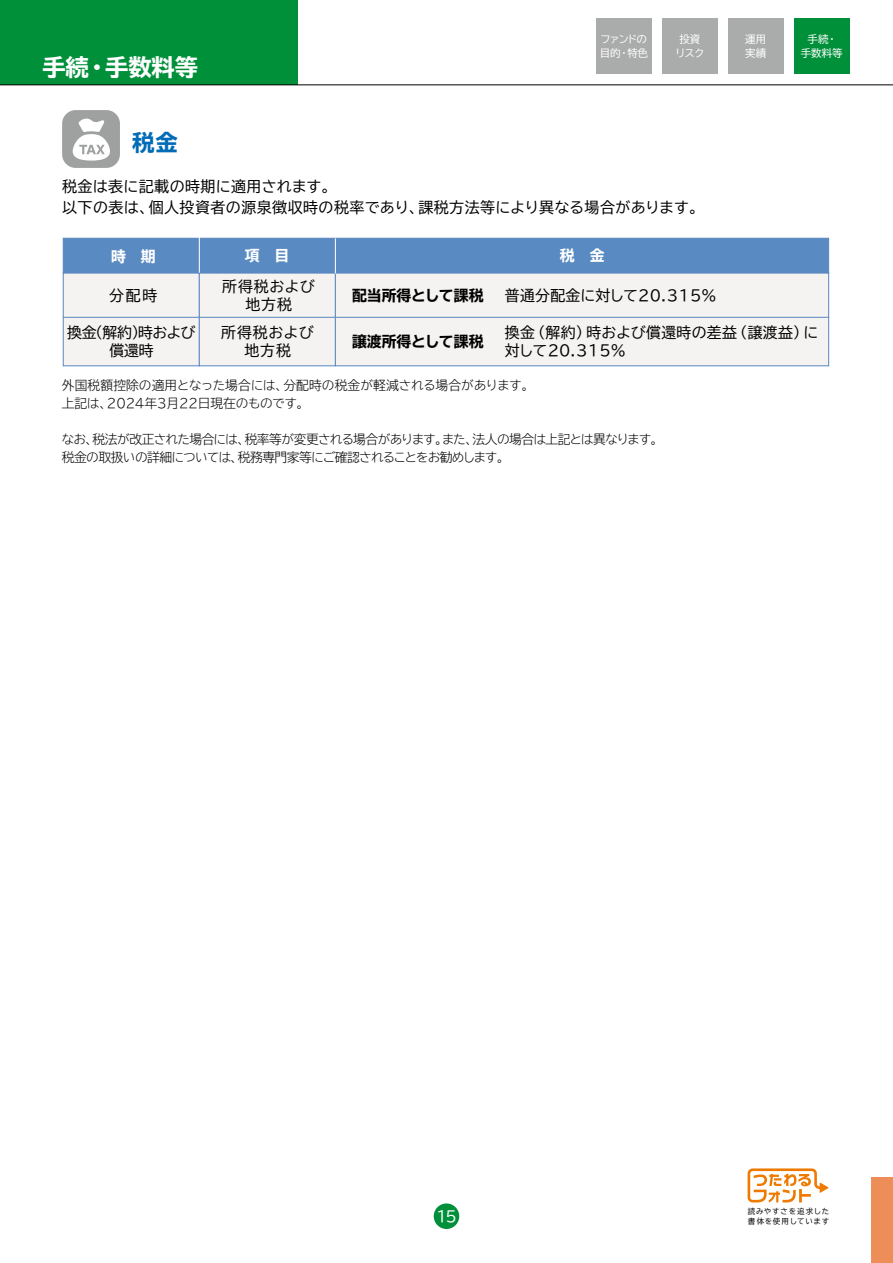
<style>
.page{position:relative;width:893px;height:1263px;background:#fff}
.page>*{position:absolute;margin:0;border:0;box-sizing:border-box;transform-origin:0 0}
.t1{font:700 expanded 23.25px "TBUD Go Std";color:#fff}
.t2{font:700 expanded 22.5px "TBUD Go Std";color:#006bb6}
.t3{font:15px/21px "TBUD Go Std";letter-spacing:.03em;color:#000}
.t4{font:14.85px/18px "TBUD Go Std";letter-spacing:.02em;color:#000}
.t5{font:14.85px/18px "TBUD Go Std";letter-spacing:.06em;color:#000;text-align:center}
.t6{font:700 expanded 14.85px "TBUD Go Std";color:#000}
.t7{font:14.85px/18px "TBUD Go Std";letter-spacing:-.02em;color:#000;text-align:center}
.t8{font:700 expanded 14.85px "TBUD Go Std";color:#fff}
.t9{font:14.85px "TBUD Go Std";color:#fff}
.t10{font:300 12.75px/18px "TBUD Go Std Super";letter-spacing:-.04em;color:#000}
.t11{font:300 12.75px/18px "TBUD Go Std Super";letter-spacing:-.005em;color:#000}
.t12{font:10.5px/13.5px "TBUD Go Std";letter-spacing:-.03em;color:#fff;text-align:center}
.t13{font:10.5px/13.5px "TBUD Go Std";letter-spacing:-.095em;color:#fff}
.t14{font:7.5px/10.6px "TBUD Go Std";letter-spacing:.1em;color:#000}
</style>
<div class="page">
<div style="left:872px;top:1177px;width:21px;height:86px;background:#ed8e59"></div>
<div style="left:0;top:0;width:297px;height:85px;background:#00903a"></div>
<hr style="left:0;top:84px;width:893px;height:1px;background:#000">
<div style="left:434px;top:1203px;width:25px;height:26px;background:#00903a;border-radius:50%"></div>
<div style="left:596px;top:19px;width:56px;height:55px;background:#aaabab"></div>
<div style="left:662px;top:19px;width:55px;height:55px;background:#aaabab"></div>
<div style="left:728px;top:19px;width:55px;height:55px;background:#aaabab"></div>
<div style="left:794px;top:19px;width:55px;height:55px;background:#00903a"></div>
<div style="left:63px;top:238px;width:766px;height:35px;background:#598ac2"></div>
<div style="left:63px;top:317px;width:136px;height:49px;background:#f5f3f1"></div>
<div style="left:63px;top:317px;width:137px;height:49px;border:1px solid #5987c0"></div>
<div style="left:199px;top:317px;width:136px;height:49px;background:#f5f3f1"></div>
<div style="left:199px;top:317px;width:137px;height:49px;border:1px solid #5987c0"></div>
<div style="left:335px;top:317px;width:494px;height:49px;background:#f5f3f1"></div>
<div style="left:335px;top:317px;width:494px;height:49px;border:1px solid #5987c0"></div>
<div style="left:63px;top:273px;width:136px;height:44px;background:#f5f3f1"></div>
<div style="left:63px;top:273px;width:137px;height:45px;border:1px solid #5987c0"></div>
<div style="left:199px;top:273px;width:136px;height:44px;background:#f5f3f1"></div>
<div style="left:199px;top:273px;width:137px;height:45px;border:1px solid #5987c0"></div>
<div style="left:335px;top:273px;width:494px;height:44px;background:#f5f3f1"></div>
<div style="left:335px;top:273px;width:494px;height:45px;border:1px solid #5987c0"></div>
<hr style="left:199px;top:236px;width:1px;height:37px;background:#fff">
<hr style="left:335px;top:238px;width:1px;height:36px;background:#fff">
<svg style="left:62px;top:110px;width:58px;height:58px"></svg>
<svg style="left:748px;top:1168px;width:81px;height:34px"></svg>
<h1 class="t1" style="left:42px;top:54px;width:157px">手続・手数料等</h1>
<p class="t13" style="left:600px;top:32px;width:50px">ファンドの目的・特色</p>
<p class="t12" style="left:675px;top:32px;width:31px">投資リスク</p>
<p class="t12" style="left:745px;top:32px;width:22px;text-align:left">運用実績</p>
<p class="t12" style="left:801px;top:32px;width:43px">手続・手数料等</p>
<h2 class="t2" style="left:132px;top:130px;width:47px">税金</h2>
<p class="t3" style="left:62px;top:175px;width:643px">税金は表に記載の時期に適用されます。<br>以下の表は、個人投資者の源泉徴収時の税率であり、課税方法等により異なる場合があります。</p>
<p class="t8" style="left:245px;top:247px;width:46px">項　目</p>
<p class="t8" style="left:560px;top:247px;width:46px">税 金</p>
<p class="t8" style="left:111px;top:248px;width:46px">時　期</p>
<p class="t4" style="left:109px;top:286px;width:50px">分配時</p>
<p class="t5" style="left:222px;top:277px;width:94px">所得税および地方税</p>
<p class="t6" style="left:352px;top:287px;width:133px">配当所得として課税</p>
<p class="t4" style="left:505px;top:286px;width:213px">普通分配金に対して20.315％</p>
<p class="t6" style="left:352px;top:333px;width:133px">譲渡所得として課税</p>
<p class="t7" style="left:67px;top:323px;width:130px">換金（解約）時および償還時</p>
<p class="t5" style="left:221px;top:324px;width:94px">所得税および地方税</p>
<p class="t4" style="left:505px;top:323px;width:315px">換金（解約）時および償還時の差益（譲渡益）に対して20.315％</p>
<p class="t11" style="left:62px;top:376px;width:474px">外国税額控除の適用となった場合には、分配時の税金が軽減される場合があります。上記は、2024年3月22日現在のものです。</p>
<p class="t10" style="left:62px;top:430px;width:603px">なお、税法が改正された場合には、税率等が変更される場合があります。また、法人の場合は上記とは異なります。税金の取扱いの詳細については、税務専門家等にご確認されることをお勧めします。</p>
<p class="t9" style="left:436px;top:1204px;width:22px">15</p>
<p class="t14" style="left:748px;top:1205px;width:83px">読みやすさを追求した書体を使用しています</p>
</div>
